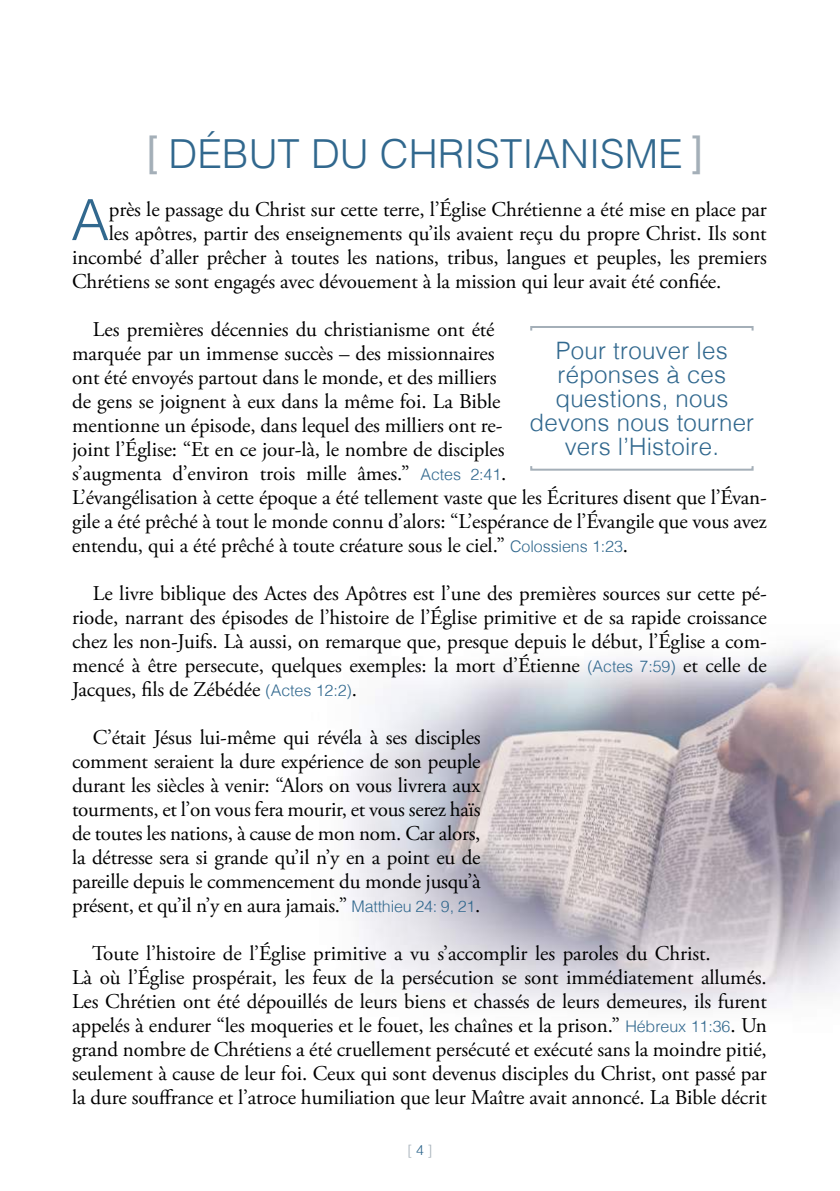
<style>
.page{position:relative;width:840px;height:1191px;background:#fff}
.page>*{position:absolute;margin:0;border:0;box-sizing:border-box;transform-origin:0 0}
.t1{font:300 56.8px "Helvetica";color:#31688e}
.t2{font:300 40px "Helvetica";color:#31688e}
.t3{font:300 24px/24px "Helvetica";letter-spacing:.01em;color:#31688e;text-align:center}
.t4{font:21px/24px "Adobe Garamond Pro";letter-spacing:-.005em;color:#000}
.t5{font:300 14px "Helvetica";color:#a4afb8}
.s1{font-family:"Roboto";font-weight:400;color:#a4afb8}
.s2{font-family:"Helvetica";font-weight:300;font-size:16px;color:#31688e}
.s3{color:#31688e}
</style>
<div class="page">
<img style="left:348px;top:646px;width:491px;height:363px">
<div style="left:530px;top:326px;width:223px;height:5px;border:2px solid #a4afb8"></div>
<div style="left:530px;top:465px;width:223px;height:6px;border:2px solid #a4afb8"></div>
<h2 class="t2" style="left:147px;top:120px;width:557px"><span class="s1">[</span> DÉBUT DU CHRISTIANISME <span class="s1">]</span></h2>
<h1 class="t1" style="left:71px;top:171px;width:39px">A</h1>
<p class="t4" style="left:109px;top:198px;width:659px">près le passage du Christ sur cette terre, l’Église Chrétienne a été mise en place par</p>
<p class="t4" style="left:109px;top:222px;width:659px">les apôtres, partir des enseignements qu’ils avaient reçu du propre Christ. Ils sont</p>
<p class="t4" style="left:72px;top:246px;width:695px">incombé d’aller prêcher à toutes les nations, tribus, langues et peuples, les premiers</p>
<p class="t4" style="left:72px;top:270px;width:650px">Chrétiens se sont engagés avec dévouement à la mission qui leur avait été confiée.</p>
<p class="t4" style="left:72px;top:318px;width:696px;text-indent:21px">Les premières décennies du christianisme ont été<br>marquée par un immense succès – des missionnaires<br>ont été envoyés partout dans le monde, et des milliers<br>de gens se joignent à eux dans la même foi. La Bible<br>mentionne un épisode, dans lequel des milliers ont re-<br>joint l’Église: “Et en ce jour-là, le nombre de disciples<br>s’augmenta d’environ trois mille âmes.” <span class="s2">Actes 2:41</span>.<br>L’évangélisation à cette époque a été tellement vaste que les Écritures disent que l’Évan&shy;gile a été prêché à tout le monde connu d’alors: “L’espérance de l’Évangile que vous avez entendu, qui a été prêché à toute créature sous le ciel.” <span class="s2">Colossiens 1:23</span>.</p>
<p class="t4" style="left:72px;top:582px;width:696px;text-align:justify;text-indent:21px">Le livre biblique des Actes des Apôtres est l’une des premières sources sur cette pé&shy;riode, narrant des épisodes de l’histoire de l’Église primitive et de sa rapide croissance chez les non-Juifs. Là aussi, on remarque que, presque depuis le début, l’Église a com&shy;mencé à être persecute, quelques exemples: la mort d’Étienne <span class="s2">(Actes 7:59)</span> et celle de Jacques, fils de Zébédée <span class="s2">(Actes 12:2)</span>.</p>
<p class="t4" style="left:72px;top:726px;width:410px;text-align:justify;text-indent:21px">C’était Jésus lui-même qui révéla à ses disciples comment seraient la dure expérience de son peuple durant les siècles à venir: “Alors on vous livrera aux tourments, et l’on vous fera mourir, et vous serez haïs de toutes les nations, à cause de mon nom. Car alors, la détresse sera si grande qu’il n’y en a point eu de pareille depuis le commencement du monde jusqu’à présent, et qu’il n’y en aura jamais.” <span class="s2">Matthieu 24: 9, 21</span>.</p>
<p class="t4" style="left:72px;top:942px;width:696px;text-indent:20px">Toute l’histoire de l’Église primitive a vu s’accomplir les paroles du Christ.<br>Là où l’Église prospérait, les feux de la persécution se sont immédiatement allumés.<br>Les Chrétien ont été dépouillés de leurs biens et chassés de leurs demeures, ils furent appelés à endurer “les moqueries et le fouet, les chaînes et la prison.” <span class="s2">Hébreux 11:36</span>. Un grand nombre de Chrétiens a été cruellement persécuté et exécuté sans la moindre pitié, seulement à cause de leur foi. Ceux qui sont devenus disciples du Christ, ont passé par la dure souffrance et l’atroce humiliation que leur Maître avait annoncé. La Bible décrit</p>
<p class="t3" style="left:529px;top:336px;width:226px">Pour trouver les réponses à ces questions, nous devons nous tourner vers l’Histoire.</p>
<p class="t5" style="left:407px;top:1138px;width:26px">[ <span class="s3">4</span> ]</p>
</div>
